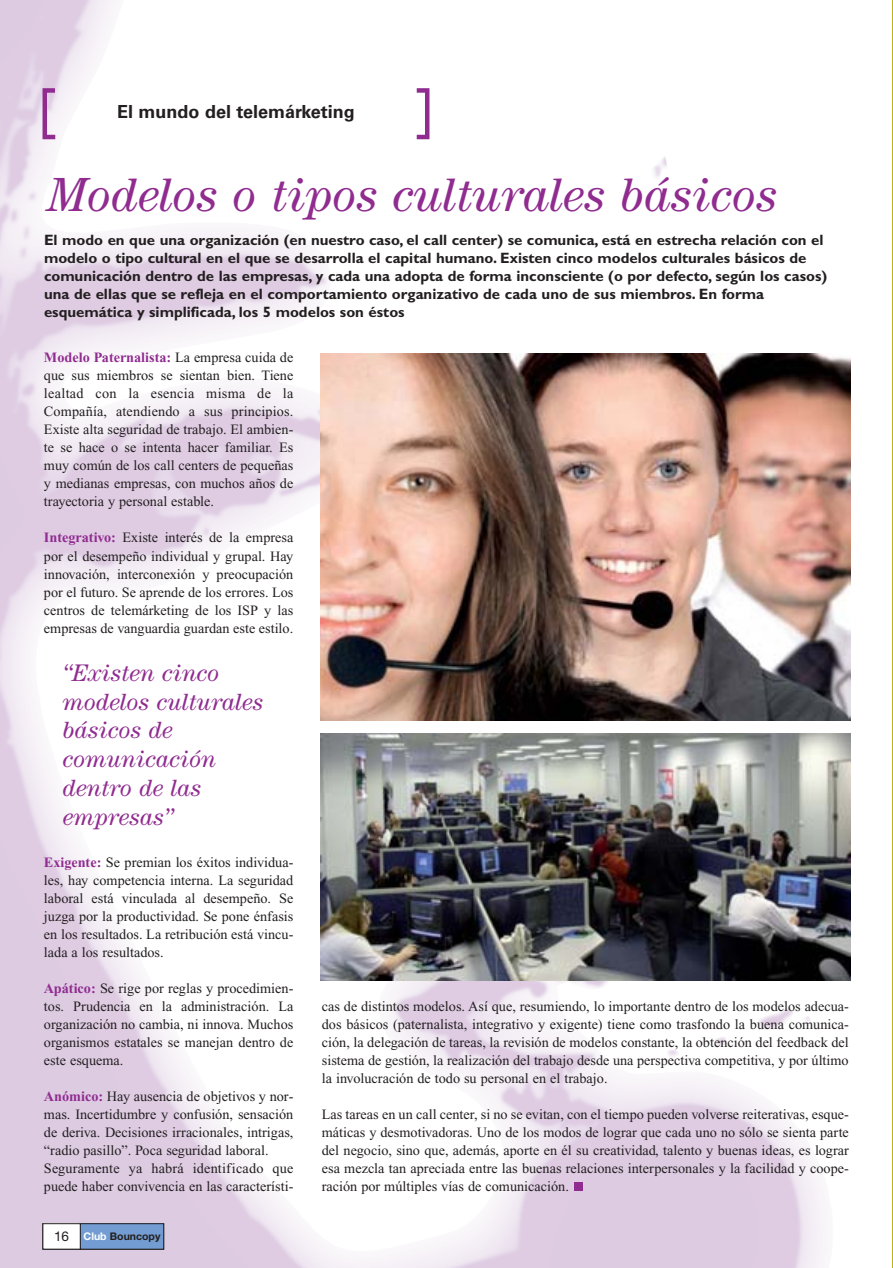
<style>
.page{position:relative;width:893px;height:1268px;background:#fff}
.page>*{position:absolute;margin:0;border:0;box-sizing:border-box;transform-origin:0 0}
.t1{font:italic 48px "Century Std";color:#902c90}
.t2{font:italic 24px/28.8px "Century Std";color:#902c90}
.t3{font:700 18px "Univers";color:#231f20}
.t4{font:700 15px/18px "Gill Sans";color:#231f20}
.t5{font:14.25px/18px "Times New Roman";color:#231f20;text-align:justify}
.t6{font:700 10.5px "Helvetica Neue";color:#231f20}
.s1{font-weight:700;color:#902c90}
.s2{font-weight:400;font-size:13.5px}
.s3{color:#fff}
</style>
<div class="page">
<img style="left:0;top:0;width:834px;height:1267px">
<hr style="left:892px;top:0;width:1px;height:1267px;background:#c3b50d">
<div style="left:43px;top:1223px;width:37px;height:25px;background:#fff"></div>
<div style="left:43px;top:1222px;width:38px;height:27px;border:1px solid #231f20"></div>
<div style="left:80px;top:1223px;width:84px;height:25px;background:#739dd2"></div>
<div style="left:80px;top:1222px;width:84px;height:27px;border:1px solid #231f20"></div>
<div style="left:43px;top:88px;width:15px;height:51px;border:4px solid #902c90"></div>
<div style="left:414px;top:88px;width:15px;height:51px;border:4px solid #902c90"></div>
<div style="left:574px;top:1182px;width:9px;height:8px;background:#902c90"></div>
<img style="left:320px;top:733px;width:530px;height:247px">
<img style="left:320px;top:353px;width:530px;height:367px">
<p class="t3" style="left:117px;top:105px;width:239px">El mundo del telemárketing</p>
<h1 class="t1" style="left:47px;top:179px;width:732px">Modelos o tipos culturales básicos</h1>
<p class="t4" style="left:44px;top:232px;width:785px">El modo en que una organización (en nuestro caso, el call center) se comunica, está en estrecha relación con el modelo o tipo cultural en el que se desarrolla el capital humano. Existen cinco modelos culturales básicos de comunicación dentro de las empresas, y cada una adopta de forma inconsciente (o por defecto, según los casos) una de ellas que se refleja en el comportamiento organizativo de cada uno de sus miembros. En forma esquemática y simplificada, los 5 modelos son éstos</p>
<p class="t5" style="left:44px;top:350px;width:251px"><span class="s1">Modelo Paternalista:</span> La empresa cuida de que sus miembros se sientan bien. Tiene lealtad con la esencia misma de la Compañía, atendiendo a sus principios.<br>Existe alta seguridad de trabajo. El ambien&shy;te se hace o se intenta hacer familiar. Es muy común de los call centers de pequeñas y medianas empresas, con muchos años de trayectoria y personal estable.</p>
<p class="t5" style="left:44px;top:530px;width:251px"><span class="s1">Integrativo:</span> Existe interés de la empresa por el desempeño individual y grupal. Hay innovación, interconexión y preocupación por el futuro. Se aprende de los errores. Los centros de telemárketing de los ISP y las empresas de vanguardia guardan este estilo.</p>
<h2 class="t2" style="left:63px;top:660px;width:202px">“Existen cinco modelos culturales básicos de comunicación dentro de las empresas”</h2>
<p class="t5" style="left:44px;top:854px;width:251px"><span class="s1">Exigente:</span> Se premian los éxitos individua&shy;les, hay competencia interna. La seguridad laboral está vinculada al desempeño. Se juzga por la productividad. Se pone énfasis en los resultados. La retribución está vincu&shy;lada a los resultados.</p>
<p class="t5" style="left:44px;top:980px;width:251px"><span class="s1">Apático:</span> Se rige por reglas y procedimien&shy;tos. Prudencia en la administración. La organización no cambia, ni innova. Muchos organismos estatales se manejan dentro de este esquema.</p>
<p class="t5" style="left:44px;top:1088px;width:251px;text-align:left"><span class="s1">Anómico:</span> Hay ausencia de objetivos y nor&shy;mas. Incertidumbre y confusión, sensación de deriva. Decisiones irracionales, intrigas, “radio pasillo”. Poca seguridad laboral.<br>Seguramente ya habrá identificado que puede haber convivencia en las característi-</p>
<p class="t6" style="left:54px;top:1232px;width:108px"><span class="s2">16</span> <span class="s3">Club</span> Bouncopy</p>
<p class="t5" style="left:322px;top:998px;width:529px">cas de distintos modelos. Así que, resumiendo, lo importante dentro de los modelos adecua&shy;dos básicos (paternalista, integrativo y exigente) tiene como trasfondo la buena comunica&shy;ción, la delegación de tareas, la revisión de modelos constante, la obtención del feedback del sistema de gestión, la realización del trabajo desde una perspectiva competitiva, y por último la involucración de todo su personal en el trabajo.</p>
<p class="t5" style="left:322px;top:1106px;width:529px">Las tareas en un call center, si no se evitan, con el tiempo pueden volverse reiterativas, esque&shy;máticas y desmotivadoras. Uno de los modos de lograr que cada uno no sólo se sienta parte del negocio, sino que, además, aporte en él su creatividad, talento y buenas ideas, es lograr esa mezcla tan apreciada entre las buenas relaciones interpersonales y la facilidad y coope&shy;ración por múltiples vías de comunicación.</p>
</div>
